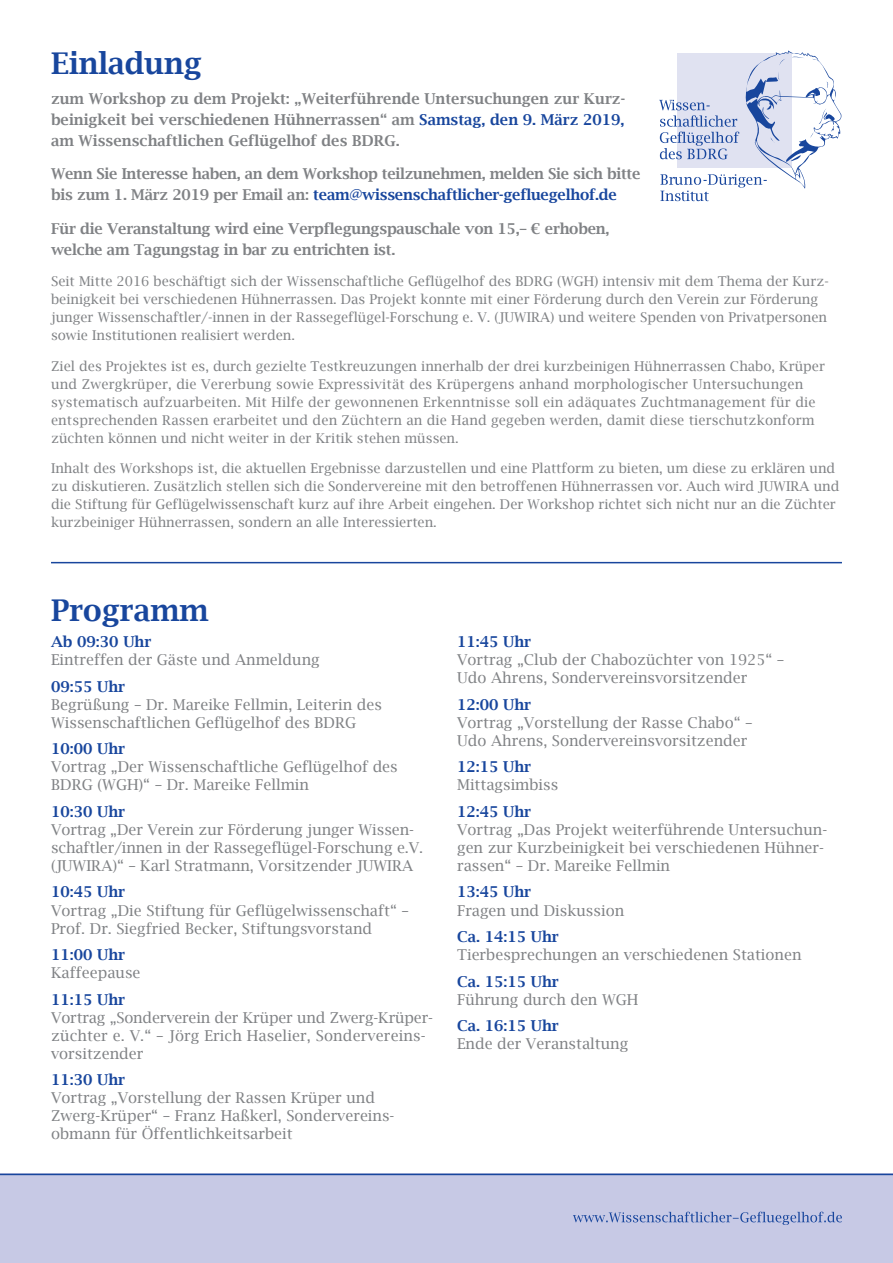
<style>
.page{position:relative;width:893px;height:1263px;background:#fff}
.page>*{position:absolute;margin:0;border:0;box-sizing:border-box;transform-origin:0 0}
.t1{font:600 30px "Lucida Bright";color:#18469d}
.t2{font:15px/18px "Lucida Bright";color:#808285}
.t3{font:600 15px/21px "Lucida Bright";letter-spacing:-.015em;color:#808285}
.t4{font:600 15px "Lucida Bright";color:#18469d}
.t5{font:13.5px/18px "Lucida Bright";color:#808285}
.s1{color:#18469d}
</style>
<div class="page">
<div style="left:0;top:1174px;width:893px;height:89px;background:#c7c9e5"></div>
<hr style="left:0;top:1174px;width:893px;height:1px;background:#18469d">
<hr style="left:51px;top:562px;width:791px;height:1px;background:#18469d">
<svg style="left:573px;top:1212px;width:269px;height:13px"></svg>
<svg style="left:659px;top:50px;width:183px;height:151px"></svg>
<h1 class="t1" style="left:51px;top:46px;width:152px">Einladung</h1>
<p class="t3" style="left:51px;top:88px;width:575px;text-align:justify">zum Workshop zu dem Projekt: „Weiterführende Untersuchungen zur Kurz&shy;beinigkeit bei verschiedenen Hühnerrassen“ am <span class="s1">Samstag, den 9. März 2019, </span>am Wissenschaftlichen Geflügelhof des BDRG.</p>
<p class="t3" style="left:51px;top:163px;width:591px">Wenn Sie Interesse haben, an dem Workshop teilzunehmen, melden Sie sich bitte bis zum 1. März 2019 per Email an: <span class="s1">team@wissenschaftlicher-gefluegelhof.de</span></p>
<p class="t3" style="left:51px;top:218px;width:560px">Für die Veranstaltung wird eine Verpflegungspauschale von 15,– € erhoben, welche am Tagungstag in bar zu entrichten ist.</p>
<p class="t5" style="left:51px;top:272px;width:779px">Seit Mitte 2016 beschäftigt sich der Wissenschaftliche Geflügelhof des BDRG (WGH) intensiv mit dem Thema der Kurz&shy;beinigkeit bei verschiedenen Hühnerrassen. Das Projekt konnte mit einer Förderung durch den Verein zur Förderung junger Wissenschaftler/-innen in der Rassegeflügel-Forschung e. V. (JUWIRA) und weitere Spenden von Privatpersonen sowie Institutionen realisiert werden.</p>
<p class="t5" style="left:51px;top:357px;width:775px">Ziel des Projektes ist es, durch gezielte Testkreuzungen innerhalb der drei kurzbeinigen Hühnerrassen Chabo, Krüper und Zwergkrüper, die Vererbung sowie Expressivität des Krüpergens anhand morphologischer Untersuchungen systematisch aufzuarbeiten. Mit Hilfe der gewonnenen Erkenntnisse soll ein adäquates Zuchtmanagement für die entsprechenden Rassen erarbeitet und den Züchtern an die Hand gegeben werden, damit diese tierschutzkonform züchten können und nicht weiter in der Kritik stehen müssen.</p>
<p class="t5" style="left:51px;top:460px;width:790px">Inhalt des Workshops ist, die aktuellen Ergebnisse darzustellen und eine Plattform zu bieten, um diese zu erklären und zu diskutieren. Zusätzlich stellen sich die Sondervereine mit den betroffenen Hühnerrassen vor. Auch wird JUWIRA und die Stiftung für Geflügelwissenschaft kurz auf ihre Arbeit eingehen. Der Workshop richtet sich nicht nur an die Züchter kurzbeiniger Hühnerrassen, sondern an alle Interessierten.</p>
<h1 class="t1" style="left:51px;top:593px;width:159px">Programm</h1>
<p class="t4" style="left:51px;top:633px;width:102px">Ab 09:30 Uhr</p>
<p class="t2" style="left:51px;top:651px;width:270px">Eintreffen der Gäste und Anmeldung</p>
<p class="t4" style="left:51px;top:678px;width:76px">09:55 Uhr</p>
<p class="t2" style="left:51px;top:695px;width:332px">Begrüßung – Dr. Mareike Fellmin, Leiterin des<br>Wissenschaftlichen Geflügelhof des BDRG</p>
<p class="t4" style="left:51px;top:740px;width:76px">10:00 Uhr</p>
<p class="t2" style="left:51px;top:758px;width:348px">Vortrag „Der Wissenschaftliche Geflügelhof des<br>BDRG (WGH)“ – Dr. Mareike Fellmin</p>
<p class="t4" style="left:51px;top:803px;width:76px">10:30 Uhr</p>
<p class="t2" style="left:51px;top:820px;width:374px">Vortrag „Der Verein zur Förderung junger Wissen&shy;schaftler/innen in der Rassegeflügel-Forschung e.V. (JUWIRA)“ – Karl Stratmann, Vorsitzender JUWIRA</p>
<p class="t4" style="left:51px;top:883px;width:76px">10:45 Uhr</p>
<p class="t2" style="left:51px;top:901px;width:359px">Vortrag „Die Stiftung für Geflügelwissenschaft“ –<br>Prof. Dr. Siegfried Becker, Stiftungsvorstand</p>
<p class="t4" style="left:51px;top:946px;width:76px">11:00 Uhr</p>
<p class="t2" style="left:51px;top:964px;width:91px">Kaffeepause</p>
<p class="t4" style="left:51px;top:990px;width:76px">11:15 Uhr</p>
<p class="t2" style="left:51px;top:1008px;width:384px">Vortrag „Sonderverein der Krüper und Zwerg-Krüper&shy;züchter e. V.“ – Jörg Erich Haselier, Sondervereins&shy;vorsitzender</p>
<p class="t4" style="left:51px;top:1071px;width:76px">11:30 Uhr</p>
<p class="t2" style="left:51px;top:1089px;width:345px">Vortrag „Vorstellung der Rassen Krüper und<br>Zwerg-Krüper“ – Franz Haßkerl, Sondervereins&shy;obmann für Öffentlichkeitsarbeit</p>
<p class="t4" style="left:457px;top:633px;width:76px">11:45 Uhr</p>
<p class="t2" style="left:457px;top:651px;width:329px">Vortrag „Club der Chabozüchter von 1925“ –<br>Udo Ahrens, Sondervereinsvorsitzender</p>
<p class="t4" style="left:457px;top:696px;width:76px">12:00 Uhr</p>
<p class="t2" style="left:457px;top:713px;width:297px">Vortrag „Vorstellung der Rasse Chabo“ –<br>Udo Ahrens, Sondervereinsvorsitzender</p>
<p class="t4" style="left:457px;top:758px;width:76px">12:15 Uhr</p>
<p class="t2" style="left:457px;top:776px;width:103px">Mittagsimbiss</p>
<p class="t4" style="left:457px;top:803px;width:76px">12:45 Uhr</p>
<p class="t2" style="left:457px;top:820px;width:372px">Vortrag „Das Projekt weiterführende Untersuchun&shy;gen zur Kurzbeinigkeit bei verschiedenen Hühner&shy;rassen“ – Dr. Mareike Fellmin</p>
<p class="t4" style="left:457px;top:883px;width:76px">13:45 Uhr</p>
<p class="t2" style="left:457px;top:901px;width:169px">Fragen und Diskussion</p>
<p class="t4" style="left:457px;top:928px;width:103px">Ca. 14:15 Uhr</p>
<p class="t2" style="left:457px;top:946px;width:346px">Tierbesprechungen an verschiedenen Stationen</p>
<p class="t4" style="left:457px;top:972px;width:103px">Ca. 15:15 Uhr</p>
<p class="t2" style="left:457px;top:990px;width:183px">Führung durch den WGH</p>
<p class="t4" style="left:457px;top:1017px;width:103px">Ca. 16:15 Uhr</p>
<p class="t2" style="left:457px;top:1035px;width:173px">Ende der Veranstaltung</p>
</div>
